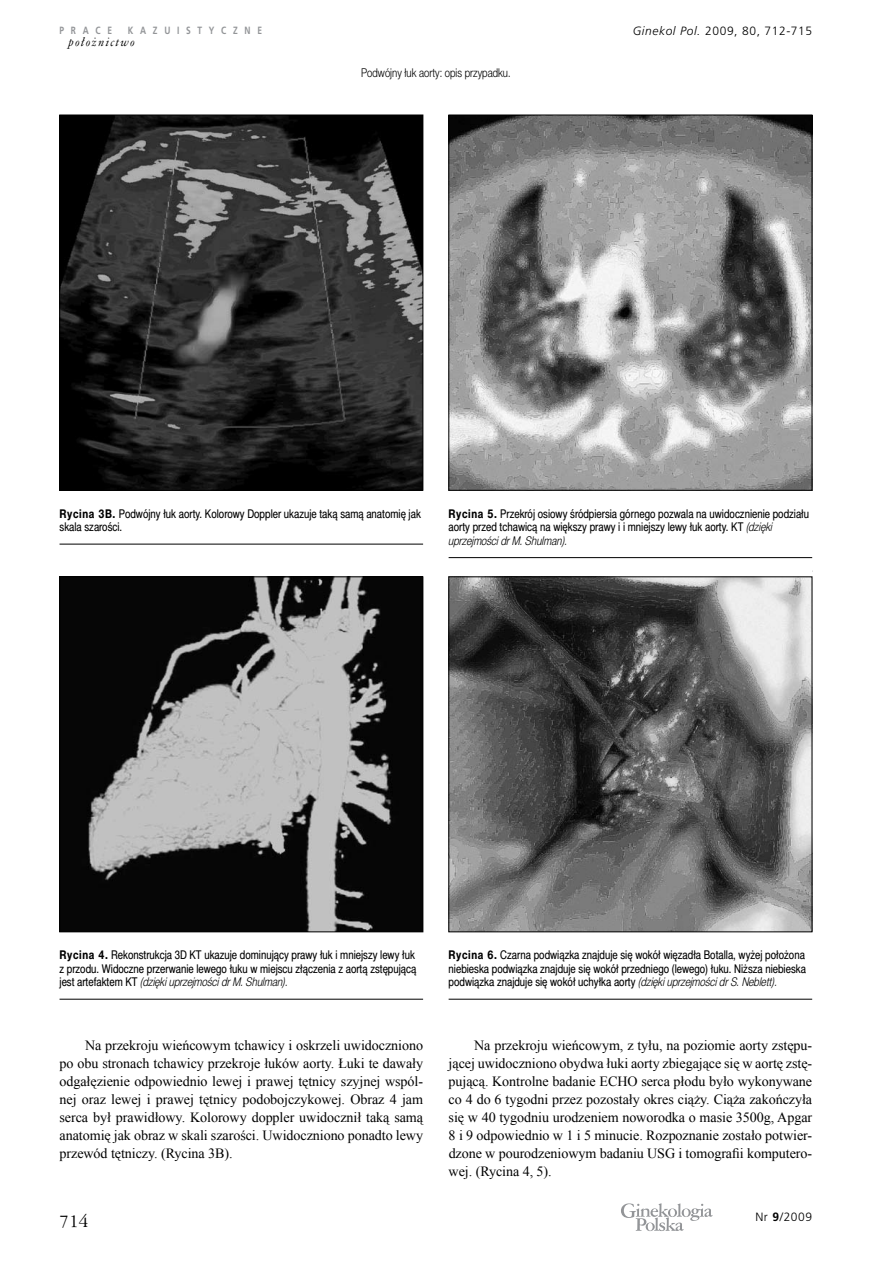
<style>
.page{position:relative;width:893px;height:1263px;background:#fff}
.page>*{position:absolute;margin:0;border:0;box-sizing:border-box;transform-origin:0 0}
.t1{font:19.5px "American Garamond PL";color:#000}
.t2{font:14.1px/18px "Times New Roman";letter-spacing:-.005em;color:#000;text-align:justify}
.t3{font:italic 13.5px "American Garamond PL";letter-spacing:.1em;color:#000}
.t4{font:12px/13.5px "Switzer Cnd EFN";color:#000}
.t5{font:300 12px "Pfrutiger";letter-spacing:.05em;color:#000}
.t6{font:12px "Switzer Cnd EFN Light";color:#000}
.t7{font:700 10.5px "Pfrutiger";letter-spacing:.8em;color:#939598;scale:.8 1}
.s1{font-style:italic}
.s2{font-weight:700}
.s3{font-family:"Switzer Cnd EFN Light";font-style:italic}
</style>
<div class="page">
<svg style="left:621px;top:1203px;width:92px;height:28px"></svg>
<img style="left:62px;top:117px;width:359px;height:371px">
<div style="left:60px;top:115px;width:363px;height:375px;border:1px solid #000"></div>
<hr style="left:60px;top:544px;width:363px;height:1px;background:#000">
<img style="left:451px;top:117px;width:359px;height:371px">
<div style="left:449px;top:115px;width:363px;height:375px;border:1px solid #000"></div>
<hr style="left:449px;top:557px;width:363px;height:1px;background:#000">
<img style="left:62px;top:579px;width:359px;height:351px">
<div style="left:60px;top:577px;width:363px;height:355px;border:1px solid #000"></div>
<hr style="left:60px;top:999px;width:363px;height:1px;background:#000">
<img style="left:451px;top:579px;width:359px;height:351px">
<div style="left:449px;top:577px;width:363px;height:355px;border:1px solid #000"></div>
<hr style="left:449px;top:999px;width:363px;height:1px;background:#000">
<p class="t7" style="left:60px;top:24px;width:67px">PRACE</p>
<p class="t7" style="left:128px;top:24px;width:169px">KAZUISTYCZNE</p>
<p class="t3" style="left:69px;top:34px;width:68px">po∏o˝nictwo</p>
<p class="t6" style="left:361px;top:65px;width:151px">Podwójny łuk aorty: opis przypadku.</p>
<p class="t5" style="left:633px;top:24px;width:181px"><span class="s1">Ginekol Pol.</span> 2009, 80, 712-715</p>
<p class="t4" style="left:60px;top:507px;width:363px"><span class="s2">Rycina 3B.</span> Podwójny łuk aorty. Kolorowy Doppler ukazuje taką samą anatomię jak skala szarości.</p>
<p class="t4" style="left:449px;top:507px;width:362px"><span class="s2">Rycina 5.</span> Przekrój osiowy śródpiersia górnego pozwala na uwidocznienie podziału aorty przed tchawicą na większy prawy i i mniejszy lewy łuk aorty. KT <span class="s3">(dzięki uprzejmości dr M. Shulman).</span></p>
<p class="t4" style="left:60px;top:948px;width:358px"><span class="s2">Rycina 4.</span> Rekonstrukcja 3D KT ukazuje dominujący prawy łuk i mniejszy lewy łuk z przodu. Widoczne przerwanie lewego łuku w miejscu złączenia z aortą zstępującą jest artefaktem KT <span class="s3">(dzięki uprzejmości dr M. Shulman).</span></p>
<p class="t4" style="left:449px;top:948px;width:359px;text-align:justify"><span class="s2">Rycina 6.</span> Czarna podwiązka znajduje się wokół więzadła Botalla, wyżej położona niebieska podwiązka znajduje się wokół przedniego (lewego) łuku. Niższa niebieska podwiązka znajduje się wokół uchyłka aorty <span class="s3">(dzięki uprzejmości dr S. Neblett).</span></p>
<p class="t2" style="left:60px;top:1035px;width:365px;text-indent:26px">Na przekroju wieńcowym tchawicy i oskrzeli uwidoczniono po obu stronach tchawicy przekroje łuków aorty. Łuki te dawały odgałęzienie odpowiednio lewej i prawej tętnicy szyjnej wspól&shy;nej oraz lewej i prawej tętnicy podobojczykowej. Obraz 4 jam serca był prawidłowy. Kolorowy doppler uwidocznił taką samą anatomię jak obraz w skali szarości. Uwidoczniono ponadto lewy przewód tętniczy. (Rycina 3B).</p>
<p class="t2" style="left:449px;top:1035px;width:365px;text-indent:26px">Na przekroju wieńcowym, z tyłu, na poziomie aorty zstępu&shy;jącej uwidoczniono obydwa łuki aorty zbiegające się w aortę zstę&shy;pującą. Kontrolne badanie ECHO serca płodu było wykonywane co 4 do 6 tygodni przez pozostały okres ciąży. Ciąża zakończyła się w 40 tygodniu urodzeniem noworodka o masie 3500g, Apgar 8 i 9 odpowiednio w 1 i 5 minucie. Rozpoznanie zostało potwier&shy;dzone w pourodzeniowym badaniu USG i tomografii komputero&shy;wej. (Rycina 4, 5).</p>
<p class="t1" style="left:60px;top:1209px;width:30px">714</p>
<p class="t5" style="left:755px;top:1211px;width:58px">Nr <span class="s2">9</span>/2009</p>
</div>
